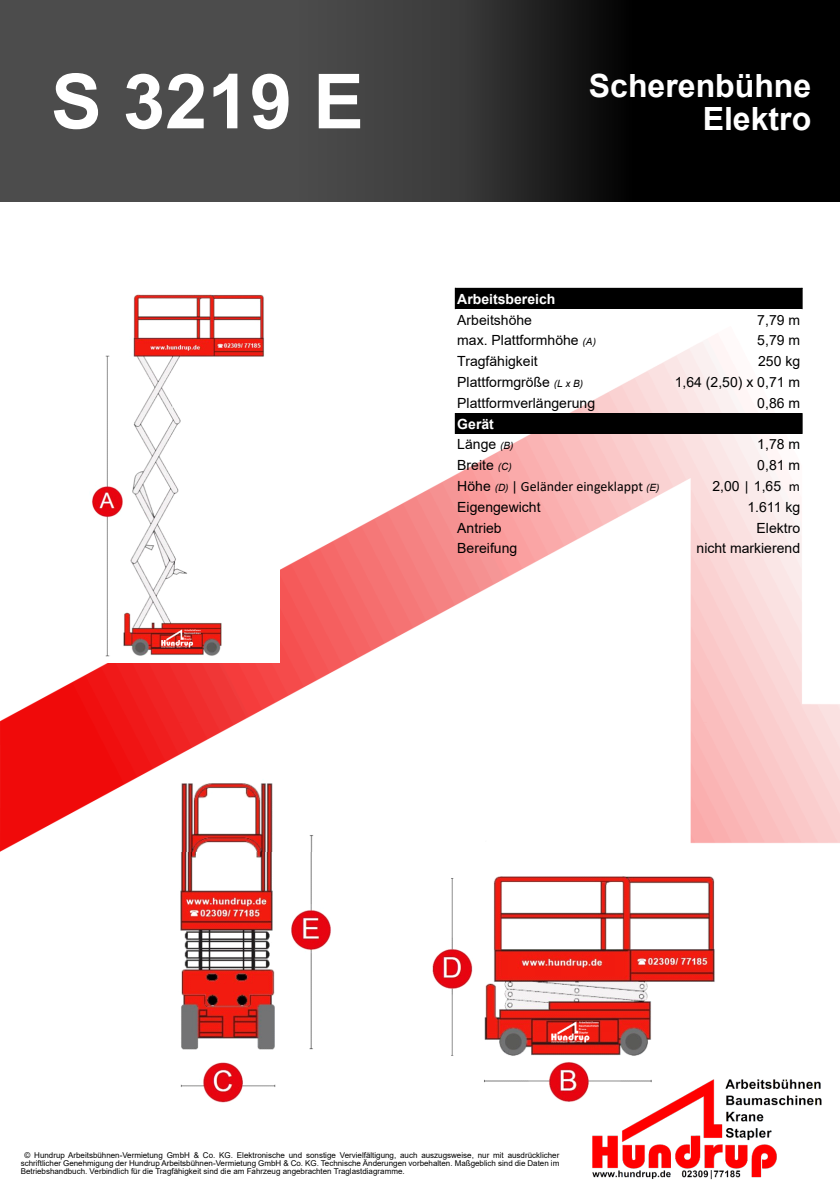
<style>
.page{position:relative;width:840px;height:1191px;background:#fff}
.page>*{position:absolute;margin:0;border:0;box-sizing:border-box;transform-origin:0 0}
.t1{font:700 76px "Arial";color:#fff}
.t2{font:700 32px "Arial";color:#fff}
.t3{font:14px "Arial";color:#000}
.t4{font:14px "Calibri";color:#000}
.t5{font:700 14px "Arial";color:#fff}
.t6{font:italic 10px "Arial";color:#000}
.t7{font:8px "Arial";color:#000}
.s1{font-family:"Calibri"}
</style>
<div class="page">
<img style="left:180px;top:851px;width:535px;height:252px">
<img style="left:0;top:342px;width:840px;height:509px">
<div style="left:455px;top:288px;width:347px;height:21px;background:#000"></div>
<div style="left:455px;top:413px;width:347px;height:21px;background:#000"></div>
<svg style="left:0;top:0;width:840px;height:201px;background:#2f2f2f"></svg>
<img style="left:551px;top:1021px;width:47px;height:21px">
<img style="left:82px;top:294px;width:197px;height:368px">
<img style="left:161px;top:629px;width:39px;height:18px">
<img style="left:591px;top:1077px;width:230px;height:103px">
<p class="t1" style="left:51px;top:73px;width:314px">S 3219 E</p>
<p class="t2" style="left:589px;top:74px;width:224px">Scherenbühne</p>
<p class="t2" style="left:702px;top:107px;width:110px">Elektro</p>
<p class="t5" style="left:457px;top:294px;width:100px">Arbeitsbereich</p>
<p class="t3" style="left:457px;top:314px;width:76px">Arbeitshöhe</p>
<p class="t3" style="left:757px;top:314px;width:44px">7,79 m</p>
<p class="t3" style="left:457px;top:335px;width:123px">max. Plattformhöhe</p>
<p class="t6" style="left:582px;top:338px;width:15px">(A)</p>
<p class="t3" style="left:757px;top:335px;width:44px">5,79 m</p>
<p class="t3" style="left:457px;top:356px;width:82px">Tragfähigkeit</p>
<p class="t3" style="left:758px;top:356px;width:44px">250 kg</p>
<p class="t3" style="left:457px;top:377px;width:94px">Plattformgröße</p>
<p class="t6" style="left:554px;top:380px;width:31px">(L x B)</p>
<p class="t3" style="left:674px;top:377px;width:127px">1,64 (2,50) x 0,71 m</p>
<p class="t3" style="left:457px;top:398px;width:139px">Plattformverlängerung</p>
<p class="t3" style="left:757px;top:398px;width:44px">0,86 m</p>
<p class="t5" style="left:457px;top:418px;width:38px">Gerät</p>
<p class="t3" style="left:457px;top:439px;width:40px">Länge</p>
<p class="t6" style="left:500px;top:442px;width:15px">(B)</p>
<p class="t3" style="left:757px;top:439px;width:44px">1,78 m</p>
<p class="t3" style="left:457px;top:460px;width:38px">Breite</p>
<p class="t6" style="left:498px;top:463px;width:15px">(C)</p>
<p class="t3" style="left:757px;top:460px;width:44px">0,81 m</p>
<p class="t3" style="left:457px;top:481px;width:35px">Höhe</p>
<p class="t6" style="left:494px;top:484px;width:15px">(D)</p>
<p class="t4" style="left:511px;top:480px;width:133px">| Geländer eingeklappt</p>
<p class="t6" style="left:646px;top:484px;width:15px">(E)</p>
<p class="t3" style="left:712px;top:481px;width:70px">2,00 <span class="s1">|</span> 1,65</p>
<p class="t4" style="left:789px;top:480px;width:13px">m</p>
<p class="t3" style="left:457px;top:501px;width:85px">Eigengewicht</p>
<p class="t3" style="left:747px;top:501px;width:54px">1.611 kg</p>
<p class="t3" style="left:457px;top:522px;width:46px">Antrieb</p>
<p class="t3" style="left:756px;top:522px;width:45px">Elektro</p>
<p class="t3" style="left:457px;top:543px;width:61px">Bereifung</p>
<p class="t3" style="left:696px;top:543px;width:105px">nicht markierend</p>
<p class="t7" style="left:25px;top:1152px;width:536px">© Hundrup Arbeitsbühnen-Vermietung GmbH &amp; Co. KG. Elektronische und sonstige Vervielfältigung, auch auszugsweise, nur mit ausdrücklicher</p>
<p class="t7" style="left:21px;top:1160px;width:540px">schriftlicher Genehmigung der Hundrup Arbeitsbühnen-Vermietung GmbH &amp; Co. KG. Technische Änderungen vorbehalten. Maßgeblich sind die Daten im</p>
<p class="t7" style="left:21px;top:1168px;width:385px">Betriebshandbuch. Verbindlich für die Tragfähigkeit sind die am Fahrzeug angebrachten Traglastdiagramme.</p>
</div>
